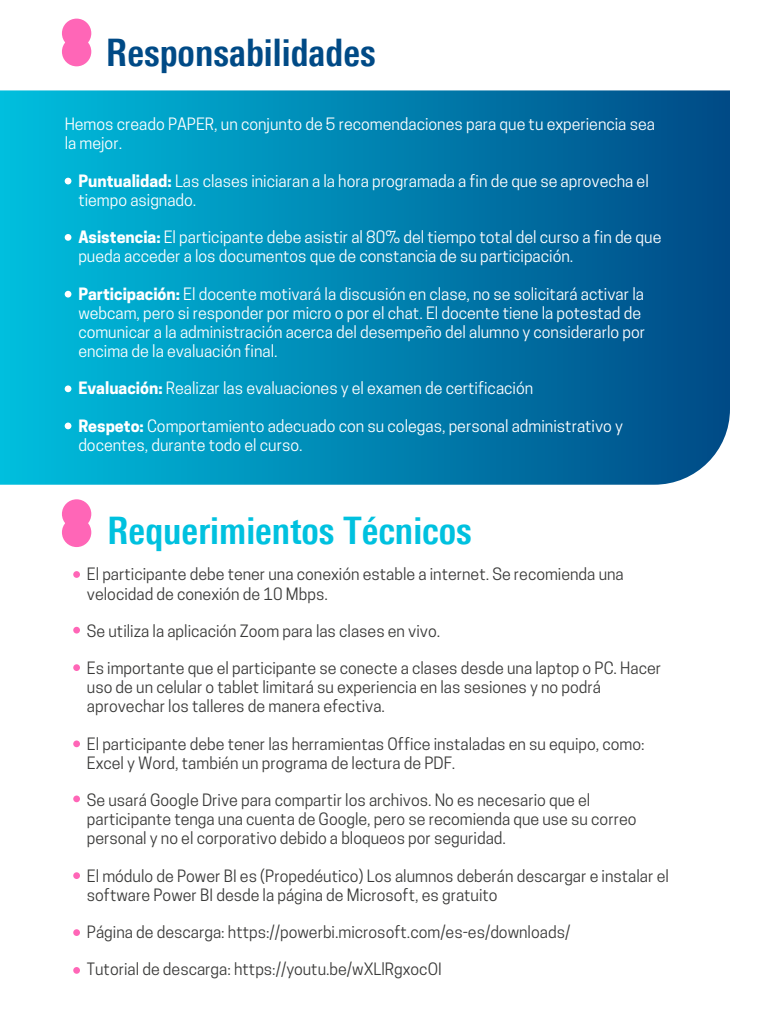
<style>
.page{position:relative;width:769px;height:1024px;background:#fff}
.page>*{position:absolute;margin:0;border:0;box-sizing:border-box;transform-origin:0 0}
.t1{font:700 condensed 38px "Univers Next Pro";color:#00c1df}
.t2{font:700 condensed 38px "Univers Next Pro";color:#004a86}
.t3{font:16px/19.2px "Cooper Hewitt";color:#3a3a39}
.t4{font:16px/19.2px "Cooper Hewitt";color:#fff}
.s1{font-weight:700}
</style>
<div class="page">
<svg style="left:0;top:90px;width:729px;height:395px;background:#0185b2"></svg>
<div style="left:73px;top:571px;width:7px;height:7px;background:#ff66b7;border-radius:50%"></div>
<div style="left:73px;top:627px;width:7px;height:7px;background:#ff66b7;border-radius:50%"></div>
<div style="left:73px;top:740px;width:7px;height:7px;background:#ff66b7;border-radius:50%"></div>
<div style="left:73px;top:967px;width:7px;height:7px;background:#ff66b7;border-radius:50%"></div>
<div style="left:73px;top:929px;width:7px;height:7px;background:#ff66b7;border-radius:50%"></div>
<div style="left:73px;top:796px;width:7px;height:6px;background:#ff66b7;border-radius:50%"></div>
<div style="left:73px;top:664px;width:7px;height:7px;background:#ff66b7;border-radius:50%"></div>
<div style="left:73px;top:872px;width:7px;height:7px;background:#ff66b7;border-radius:50%"></div>
<svg style="left:65px;top:178px;width:6px;height:6px"></svg>
<div style="left:65px;top:291px;width:6px;height:7px;background:#fff;border-radius:50%"></div>
<svg style="left:65px;top:423px;width:6px;height:6px"></svg>
<div style="left:65px;top:234px;width:6px;height:7px;background:#fff;border-radius:50%"></div>
<div style="left:65px;top:385px;width:6px;height:7px;background:#fff;border-radius:50%"></div>
<div style="left:62px;top:37px;width:29px;height:29px;background:#ff66b7;border-radius:50%"></div>
<div style="left:62px;top:19px;width:29px;height:29px;background:#ff66b7;border-radius:50%"></div>
<div style="left:62px;top:518px;width:29px;height:29px;background:#ff66b7;border-radius:50%"></div>
<div style="left:62px;top:499px;width:29px;height:30px;background:#ff66b7;border-radius:50%"></div>
<h1 class="t2" style="left:106px;top:30px;width:271px">Responsabilidades</h1>
<p class="t4" style="left:65px;top:114px;width:591px">Hemos creado PAPER, un conjunto de 5 recomendaciones para que tu experiencia sea la mejor.</p>
<p class="t4" style="left:78px;top:171px;width:571px"><span class="s1">Puntualidad:</span> Las clases iniciaran a la hora programada a fin de que se aprovecha el tiempo asignado.</p>
<p class="t4" style="left:78px;top:228px;width:584px"><span class="s1">Asistencia:</span> El participante debe asistir al 80% del tiempo total del curso a fin de que pueda acceder a los documentos que de constancia de su participación.</p>
<p class="t4" style="left:78px;top:284px;width:568px"><span class="s1">Participación:</span> El docente motivará la discusión en clase, no se solicitará activar la webcam, pero si responder por micro o por el chat. El docente tiene la potestad de comunicar a la administración acerca del desempeño del alumno y considerarlo por encima de la evaluación final.</p>
<p class="t4" style="left:78px;top:379px;width:456px"><span class="s1">Evaluación:</span> Realizar las evaluaciones y el examen de certificación</p>
<p class="t4" style="left:78px;top:416px;width:545px"><span class="s1">Respeto:</span> Comportamiento adecuado con su colegas, personal administrativo y docentes, durante todo el curso.</p>
<h1 class="t1" style="left:107px;top:508px;width:366px">Requerimientos Técnicos</h1>
<p class="t3" style="left:87px;top:565px;width:538px">El participante debe tener una conexión estable a internet. Se recomienda una velocidad de conexión de 10 Mbps.</p>
<p class="t3" style="left:87px;top:621px;width:354px">Se utiliza la aplicación Zoom para las clases en vivo.</p>
<p class="t3" style="left:87px;top:658px;width:575px">Es importante que el participante se conecte a clases desde una laptop o PC. Hacer uso de un celular o tablet limitará su experiencia en las sesiones y no podrá aprovechar los talleres de manera efectiva.</p>
<p class="t3" style="left:87px;top:734px;width:558px">El participante debe tener las herramientas Office instaladas en su equipo, como:<br>Excel y Word, también un programa de lectura de PDF.</p>
<p class="t3" style="left:87px;top:790px;width:550px">Se usará Google Drive para compartir los archivos. No es necesario que el participante tenga una cuenta de Google, pero se recomienda que use su correo personal y no el corporativo debido a bloqueos por seguridad.</p>
<p class="t3" style="left:87px;top:866px;width:583px">El módulo de Power BI es (Propedéutico) Los alumnos deberán descargar e instalar el software Power BI desde la página de Microsoft, es gratuito</p>
<p class="t3" style="left:87px;top:922px;width:484px">Página de descarga: https://powerbi.microsoft.com/es-es/downloads/</p>
<p class="t3" style="left:87px;top:960px;width:356px">Tutorial de descarga: https://youtu.be/wXLlRgxocOI</p>
</div>
